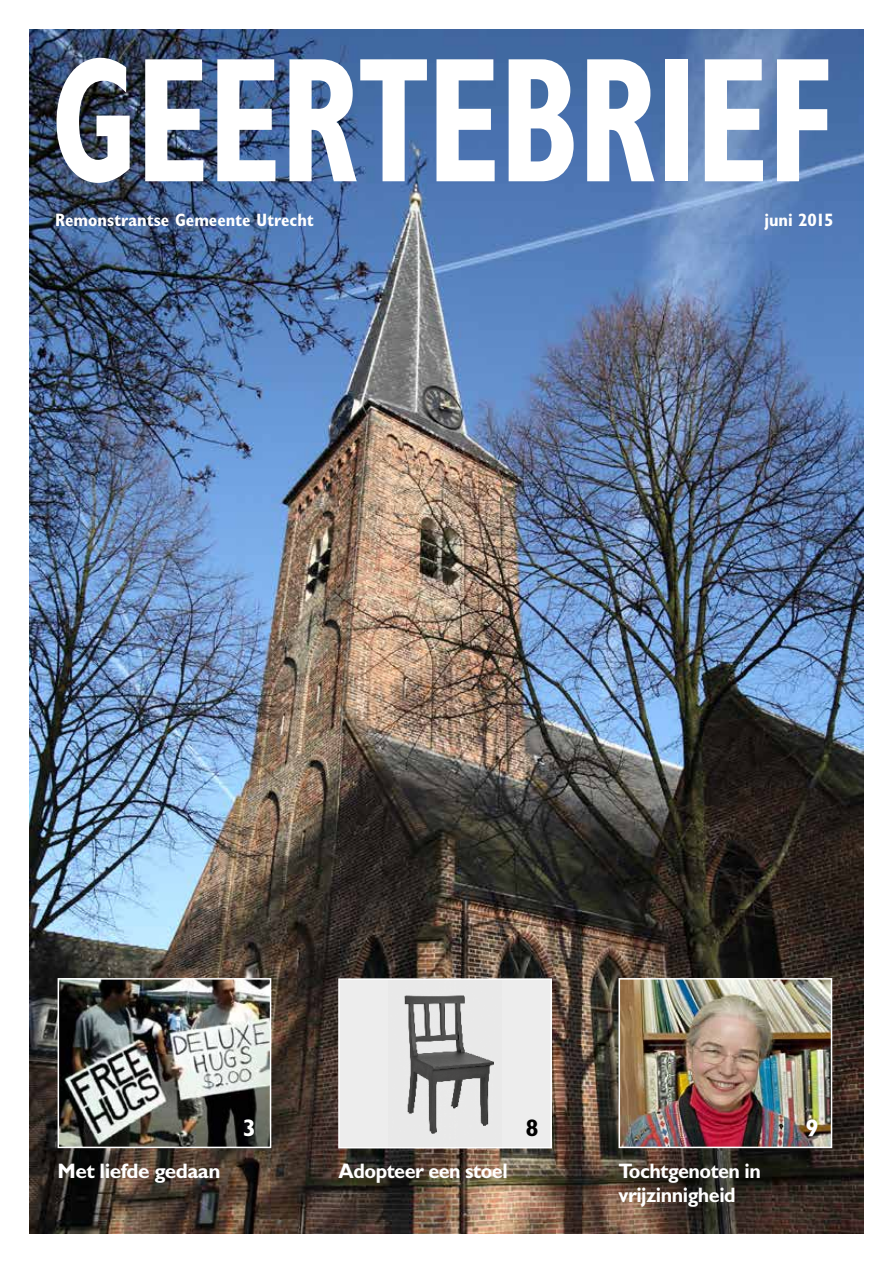
<style>
.page{position:relative;width:893px;height:1263px;background:#fff}
.page>*{position:absolute;margin:0;border:0;box-sizing:border-box;transform-origin:0 0}
.t1{font:700 condensed 178.5px "Gill Sans Std";letter-spacing:-.005em;color:#fff;scale:.8 1}
.t2{font:700 24px "Gill Sans Std";color:#fff}
.t3{font:700 24px "Gill Sans Std";color:#000}
.t4{font:700 21px/24px "Gill Sans Std";letter-spacing:-.025em;color:#fff;scale:.94 1}
.t5{font:700 21px "Gill Sans Std";letter-spacing:-.025em;color:#fff}
.t6{font:700 condensed 18px "Gill Sans Std";color:#fff}
</style>
<div class="page">
<img style="left:30px;top:30px;width:833px;height:1203px">
<div style="left:339px;top:979px;width:212px;height:169px;background:#ededed"></div>
<img style="left:404px;top:995px;width:90px;height:139px">
<div style="left:338px;top:978px;width:214px;height:170px;border:2px solid #fff"></div>
<img style="left:61px;top:981px;width:207px;height:164px">
<div style="left:58px;top:978px;width:213px;height:170px;border:2px solid #fff"></div>
<img style="left:621px;top:981px;width:208px;height:164px">
<div style="left:618px;top:978px;width:214px;height:170px;border:2px solid #fff"></div>
<h1 class="t1" style="left:51px;top:15px;width:977px">GEERTEBRIEF</h1>
<p class="t6" style="left:55px;top:209px;width:260px">Remonstrantse Gemeente Utrecht</p>
<p class="t6" style="left:764px;top:209px;width:71px">juni 2015</p>
<p class="t5" style="left:58px;top:1159px;width:164px">Met liefde gedaan</p>
<p class="t2" style="left:243px;top:1114px;width:15px">3</p>
<p class="t4" style="left:339px;top:1159px;width:181px">Adopteer een stoel</p>
<p class="t3" style="left:525px;top:1114px;width:15px">8</p>
<p class="t4" style="left:618px;top:1159px;width:153px">Tochtgenoten in vrijzinnigheid</p>
<p class="t2" style="left:806px;top:1114px;width:15px">9</p>
</div>
